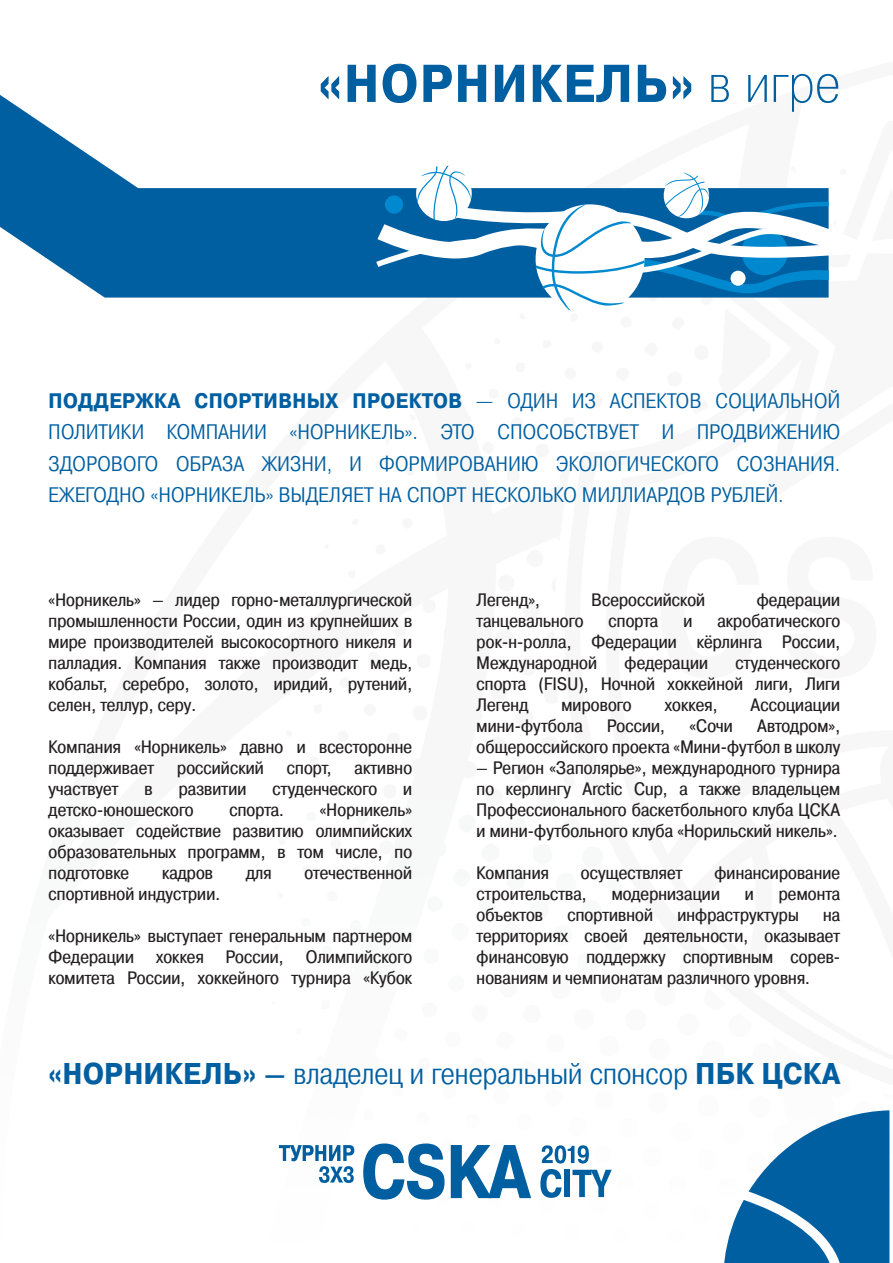
<style>
.page{position:relative;width:893px;height:1263px;background:#fff}
.page>*{position:absolute;margin:0;border:0;box-sizing:border-box;transform-origin:0 0}
.t1{font:700 53.1px "Pragmatica Cond";color:#005fa1;scale:1.1 1}
.t2{font:300 30px "Pragmatica Cond";letter-spacing:-.015em;color:#005fa1;scale:1.1 1}
.t3{font:300 21px/31.5px "Pragmatica Cond";letter-spacing:-.01em;color:#005fa1;text-align:justify;scale:1.1 1}
.t4{font:18px/21px "Pragmatica Cond";letter-spacing:-.025em;color:#231f20;text-align:justify;scale:1.1 1}
.s1{font-weight:200}
.s2{font-weight:700}
</style>
<div class="page">
<svg style="left:0;top:95px;width:376px;height:203px;fill:#005fa1"></svg>
<svg style="left:376px;top:166px;width:453px;height:145px"></svg>
<svg style="left:724px;top:1110px;width:165px;height:153px"></svg>
<svg style="left:363px;top:1143px;width:82px;height:56px"></svg>
<svg style="left:451px;top:1145px;width:80px;height:53px"></svg>
<svg style="left:279px;top:1145px;width:75px;height:38px"></svg>
<svg style="left:540px;top:1169px;width:22px;height:29px"></svg>
<div style="left:564px;top:1170px;width:6px;height:27px;background:#005fa1"></div>
<svg style="left:572px;top:1170px;width:40px;height:27px"></svg>
<svg style="left:542px;top:1145px;width:47px;height:18px"></svg>
<h1 class="t1" style="left:318px;top:51px;width:477px">«НОРНИКЕЛЬ» <span class="s1">в игре</span></h1>
<p class="t3" style="left:48px;top:385px;width:722px"><span class="s2">ПОДДЕРЖКА СПОРТИВНЫХ ПРОЕКТОВ</span> — ОДИН ИЗ АСПЕКТОВ СОЦИАЛЬНОЙ ПОЛИТИКИ КОМПАНИИ «НОРНИКЕЛЬ». ЭТО СПОСОБСТВУЕТ И ПРОДВИЖЕНИЮ ЗДОРОВОГО ОБРАЗА ЖИЗНИ, И ФОРМИРОВАНИЮ ЭКОЛОГИЧЕСКОГО СОЗНАНИЯ.<br>ЕЖЕГОДНО «НОРНИКЕЛЬ» ВЫДЕЛЯЕТ НА СПОРТ НЕСКОЛЬКО МИЛЛИАРДОВ РУБЛЕЙ.</p>
<p class="t4" style="left:48px;top:589px;width:333px">«Норникель» – лидер горно-металлургической промышленности России, один из крупнейших в мире производителей высокосортного никеля и палладия. Компания также производит медь, кобальт, серебро, золото, иридий, рутений, селен, теллур, серу.</p>
<p class="t4" style="left:48px;top:736px;width:333px">Компания «Норникель» давно и всесторонне поддерживает российский спорт, активно участвует</p>
<p class="t4" style="left:144px;top:778px;width:9px">в</p>
<p class="t4" style="left:178px;top:778px;width:64px">развитии</p>
<p class="t4" style="left:272px;top:778px;width:97px">студенческого</p>
<p class="t4" style="left:403px;top:778px;width:10px">и</p>
<p class="t4" style="left:48px;top:799px;width:134px">детско-юношеского</p>
<p class="t4" style="left:229px;top:799px;width:52px">спорта.</p>
<p class="t4" style="left:48px;top:799px;width:333px;text-indent:271px">«Норникель» оказывает содействие развитию олимпийских образовательных программ, в том числе, по подготовке</p>
<p class="t4" style="left:162px;top:862px;width:48px">кадров</p>
<p class="t4" style="left:246px;top:862px;width:25px">для</p>
<p class="t4" style="left:304px;top:862px;width:100px">отечественной</p>
<p class="t4" style="left:48px;top:883px;width:158px">спортивной индустрии.</p>
<p class="t4" style="left:48px;top:925px;width:333px">«Норникель» выступает генеральным партнером Федерации хоккея России, Олимпийского комитета России, хоккейного турнира «Кубок</p>
<p class="t4" style="left:476px;top:589px;width:60px">Легенд»,</p>
<p class="t4" style="left:591px;top:589px;width:105px">Всероссийской</p>
<p class="t4" style="left:756px;top:589px;width:78px">федерации</p>
<p class="t4" style="left:476px;top:610px;width:99px">танцевального</p>
<p class="t4" style="left:608px;top:610px;width:47px">спорта</p>
<p class="t4" style="left:683px;top:610px;width:10px">и</p>
<p class="t4" style="left:476px;top:610px;width:333px;text-indent:241px">акробатического рок-н-ролла, Федерации кёрлинга России, Международной</p>
<p class="t4" style="left:624px;top:652px;width:78px">федерации</p>
<p class="t4" style="left:476px;top:652px;width:333px;text-indent:259px">студенческого спорта (FISU), Ночной хоккейной лиги, Лиги Легенд</p>
<p class="t4" style="left:561px;top:694px;width:66px">мирового</p>
<p class="t4" style="left:664px;top:694px;width:50px">хоккея,</p>
<p class="t4" style="left:750px;top:694px;width:83px">Ассоциации</p>
<p class="t4" style="left:476px;top:715px;width:99px">мини-футбола</p>
<p class="t4" style="left:607px;top:715px;width:55px">России,</p>
<p class="t4" style="left:689px;top:715px;width:42px">«Сочи</p>
<p class="t4" style="left:476px;top:715px;width:333px;text-align:right">Автодром»,<br>общероссийского проекта «Мини-футбол в школу</p>
<p class="t4" style="left:476px;top:757px;width:333px">– Регион «Заполярье», международного турнира по керлингу Arctic Cup, а также владельцем Профессионального баскетбольного клуба ЦСКА и мини-футбольного клуба «Норильский никель».</p>
<p class="t4" style="left:476px;top:862px;width:68px">Компания</p>
<p class="t4" style="left:580px;top:862px;width:95px">осуществляет</p>
<p class="t4" style="left:714px;top:862px;width:116px">финансирование</p>
<p class="t4" style="left:476px;top:883px;width:102px">строительства,</p>
<p class="t4" style="left:611px;top:883px;width:101px">модернизации</p>
<p class="t4" style="left:745px;top:883px;width:10px">и</p>
<p class="t4" style="left:778px;top:883px;width:58px">ремонта</p>
<p class="t4" style="left:476px;top:904px;width:62px">объектов</p>
<p class="t4" style="left:567px;top:904px;width:80px">спортивной</p>
<p class="t4" style="left:677px;top:904px;width:112px">инфраструктуры</p>
<p class="t4" style="left:476px;top:904px;width:333px;text-indent:346px">на территориях своей деятельности, оказывает финансовую поддержку спортивным сорев&shy;нованиям и чемпионатам различного уровня.</p>
<h2 class="t2" style="left:48px;top:1056px;width:722px"><span class="s2">«НОРНИКЕЛЬ» –</span> владелец и генеральный спонсор <span class="s2">ПБК ЦСКА</span></h2>
</div>
